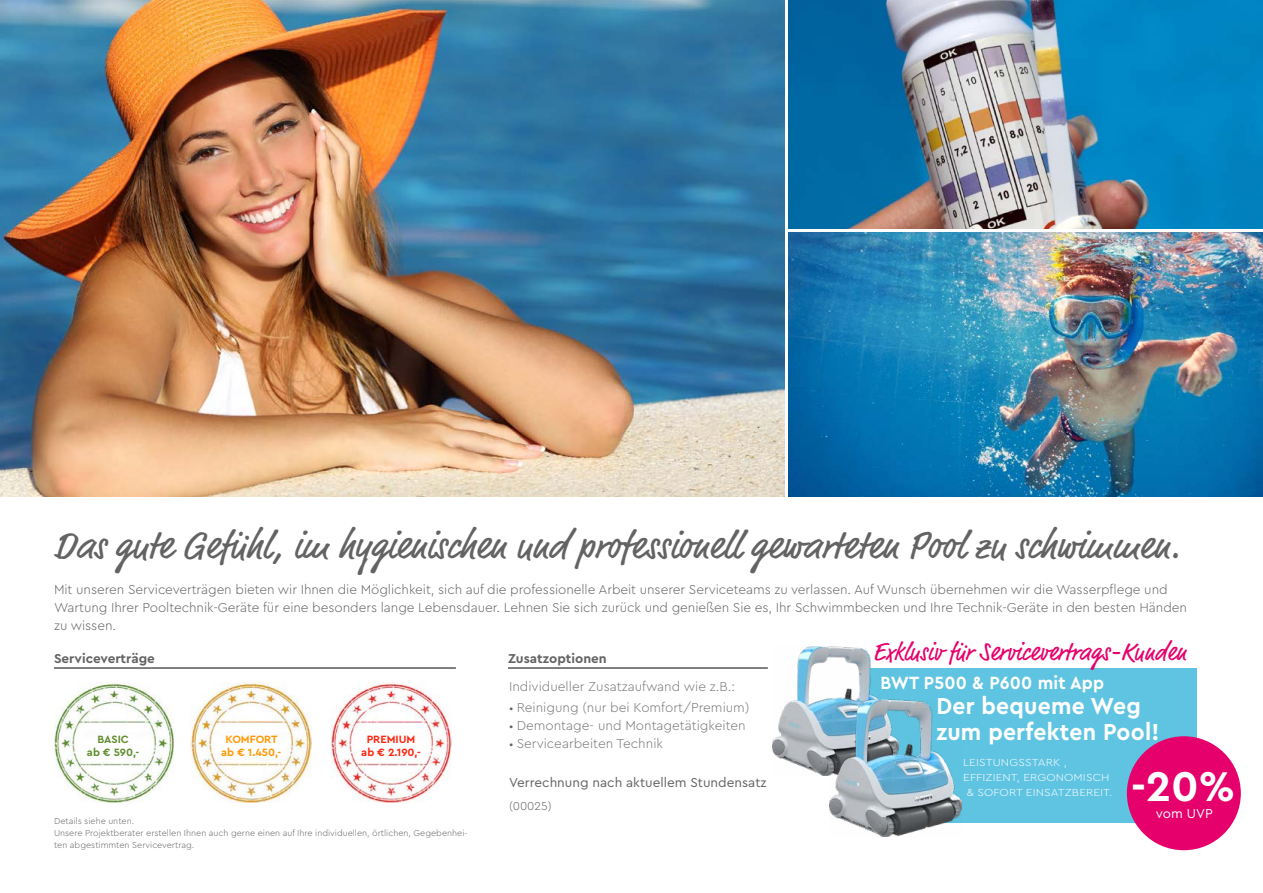
<style>
.page{position:relative;width:1263px;height:893px;background:#fff}
.page>*{position:absolute;margin:0;border:0;box-sizing:border-box;transform-origin:0 0}
.t1{font:700 43.5px "Cera PRO";color:#fff}
.t2{font:39px "Market Pro";color:#646363}
.t3{font:25.65px "Market Pro";letter-spacing:.01em;color:#e6006c;scale:.95 1}
.t4{font:700 24.15px/25.5px "Cera PRO";letter-spacing:.01em;color:#fff;scale:.95 1}
.t5{font:700 18.6px "Cera PRO";letter-spacing:.01em;color:#fff;scale:.95 1}
.t6{font:300 13.5px/18px "Cera PRO";letter-spacing:-.005em;color:#646363}
.t7{font:300 13.5px "Cera PRO";color:#767675}
.t8{font:13.5px "Cera PRO";color:#646363}
.t9{font:700 13.5px "Cera PRO";color:#646363}
.t10{font:13.5px "Cera PRO";color:#fff}
.t11{font:300 12px "Cera PRO";color:#646363}
.t12{font:700 11.1px/12.8px "Cera PRO";color:#ff9906;text-align:center}
.t13{font:700 11.1px/12.8px "Cera PRO";color:#fd2611;text-align:center}
.t14{font:700 11.1px/12.8px "Cera PRO";color:#628e2f;text-align:center}
.t15{font:300 10.65px "Cera PRO";letter-spacing:.01em;color:#fff;scale:1.11 1}
.t16{font:300 9px/12px "Cera PRO";color:#646363}
.s1{font-size:12px;color:#646363}
</style>
<div class="page">
<img style="left:0;top:0;width:784px;height:496px">
<img style="left:789px;top:233px;width:474px;height:263px">
<img style="left:789px;top:0;width:474px;height:229px">
<div style="left:861px;top:668px;width:335px;height:155px;background:#5fc4e1"></div>
<img style="left:191px;top:682px;width:120px;height:121px">
<img style="left:330px;top:682px;width:121px;height:121px">
<img style="left:54px;top:683px;width:120px;height:119px">
<hr style="left:54px;top:667px;width:402px;height:2px;background:#575756">
<hr style="left:508px;top:667px;width:260px;height:2px;background:#575756">
<img style="left:773px;top:647px;width:105px;height:129px">
<img style="left:829px;top:699px;width:133px;height:137px">
<div style="left:1127px;top:737px;width:113px;height:112px;background:#e6006c;border-radius:50%"></div>
<div style="left:1127px;top:736px;width:114px;height:114px;border:2px solid #e6006c;border-radius:50%"></div>
<h2 class="t2" style="left:54px;top:519px;width:1128px">Das gute Gefühl, im hygienischen und professionell gewarteten Pool zu schwimmen.</h2>
<p class="t6" style="left:54px;top:580px;width:1134px">Mit unseren Serviceverträgen bieten wir Ihnen die Möglichkeit, sich auf die professionelle Arbeit unserer Serviceteams zu verlassen. Auf Wunsch übernehmen wir die Wasserpflege und<br>Wartung Ihrer Pooltechnik-Geräte für eine besonders lange Lebensdauer. Lehnen Sie sich zurück und genießen Sie es, Ihr Schwimmbecken und Ihre Technik-Geräte in den besten Händen zu wissen.</p>
<p class="t9" style="left:54px;top:649px;width:102px">Serviceverträge</p>
<p class="t9" style="left:508px;top:649px;width:100px">Zusatzoptionen</p>
<p class="t14" style="left:87px;top:732px;width:54px">BASIC<br>ab € 590,-</p>
<p class="t12" style="left:221px;top:732px;width:62px">KOMFORT ab € 1.450,-</p>
<p class="t13" style="left:361px;top:732px;width:61px">PREMIUM ab € 2.190,-</p>
<p class="t16" style="left:54px;top:814px;width:415px">Details siehe unten.<br>Unsere Projektberater erstellen Ihnen auch gerne einen auf Ihre individuellen, örtlichen, Gegebenhei&shy;ten abgestimmten Servicevertrag.</p>
<p class="t7" style="left:509px;top:678px;width:228px">Individueller Zusatzaufwand wie z.B.:</p>
<p class="t7" style="left:509px;top:699px;width:242px"><span class="s1">•</span> Reinigung (nur bei Komfort/Premium)</p>
<p class="t7" style="left:509px;top:717px;width:238px"><span class="s1">•</span> Demontage- und Montagetätigkeiten</p>
<p class="t7" style="left:509px;top:735px;width:155px"><span class="s1">•</span> Servicearbeiten Technik</p>
<p class="t8" style="left:509px;top:774px;width:259px">Verrechnung nach aktuellem Stundensatz</p>
<p class="t11" style="left:509px;top:798px;width:44px">(00025)</p>
<h3 class="t3" style="left:873px;top:634px;width:331px">Exklusiv für Servicevertrags-Kunden</h3>
<h3 class="t5" style="left:880px;top:671px;width:237px">BWT P500 &amp; P600 mit App</h3>
<h3 class="t4" style="left:936px;top:692px;width:236px">Der bequeme Weg zum perfekten Pool!</h3>
<h1 class="t1" style="left:1131px;top:758px;width:105px">-20%</h1>
<p class="t10" style="left:1156px;top:804px;width:58px">vom UVP</p>
<p class="t15" style="left:963px;top:756px;width:95px">LEISTUNGSSTARK ,</p>
<p class="t15" style="left:963px;top:771px;width:133px">EFFIZIENT, ERGONOMISCH</p>
<p class="t15" style="left:967px;top:786px;width:133px">&amp; SOFORT EINSATZBEREIT.</p>
</div>
